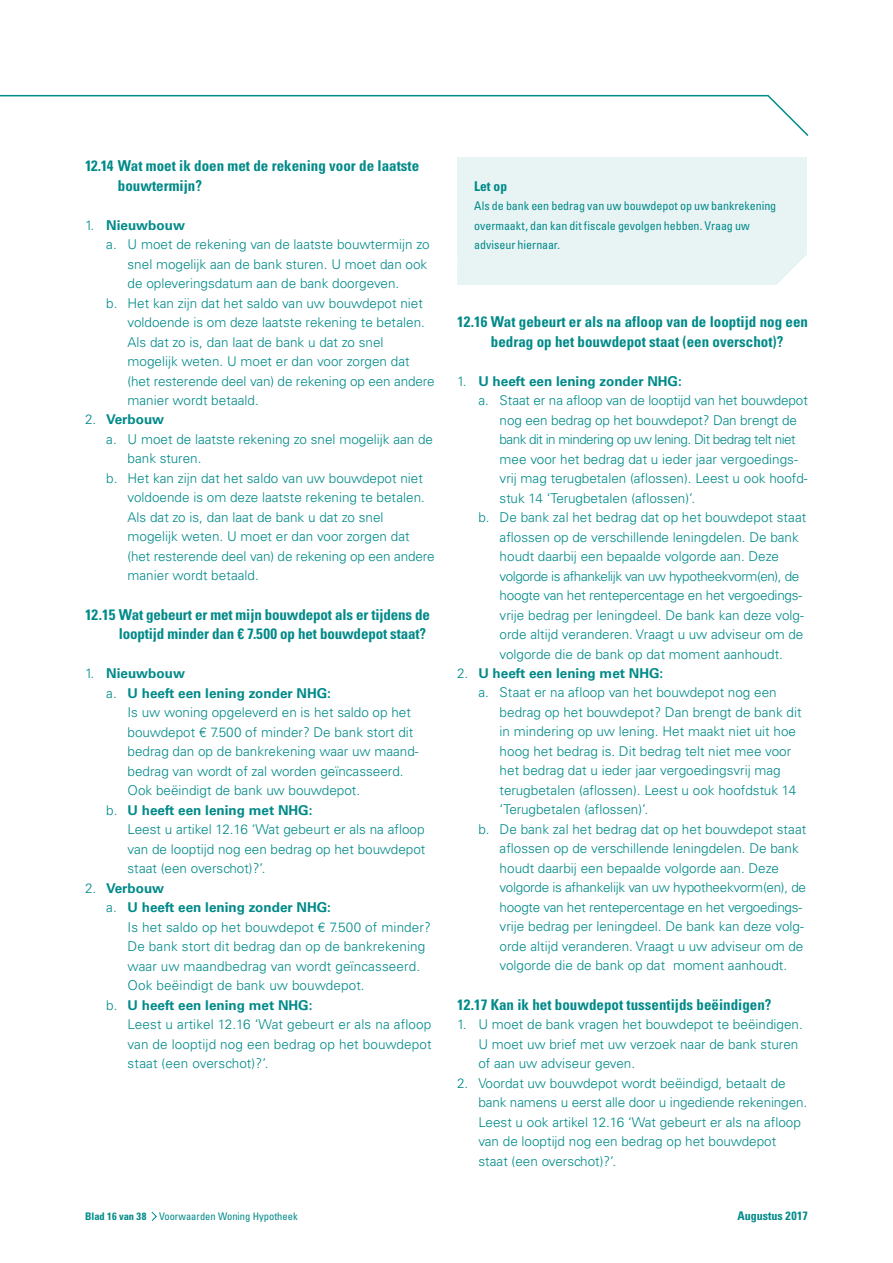
<style>
.page{position:relative;width:893px;height:1263px;background:#fff}
.page>*{position:absolute;margin:0;border:0;box-sizing:border-box;transform-origin:0 0}
.t1{font:700 condensed 15px/19.5px "Univers LT Std";color:#008a89}
.t2{font:300 13.5px/19.5px "Univers LT Std";color:#008a89}
.t3{font:700 13.5px "Univers LT Std";color:#008a89}
.t4{font:300 13.5px "Univers LT Std";letter-spacing:-.02em;color:#008a89}
.t5{font:300 13.5px "Univers LT Std";letter-spacing:-.04em;color:#008a89}
.t6{font:300 13.5px "Univers LT Std";letter-spacing:-.03em;color:#008a89}
.t7{font:700 condensed 13.5px "Univers LT Std";color:#008a89}
.t8{font:condensed 12px/19.5px "Univers LT Std";letter-spacing:-.005em;color:#008a89}
.t9{font:700 condensed 12px "Univers LT Std";color:#008a89}
.t10{font:condensed 10.5px "Univers LT Std";color:#008a89}
.s1{font-weight:300}
.s2{font-weight:700}
</style>
<div class="page">
<svg style="left:0;top:94px;width:809px;height:42px"></svg>
<svg style="left:151px;top:1211px;width:6px;height:10px"></svg>
<div style="left:457px;top:158px;width:349px;height:97px;background:#e8f3f4"></div>
<div style="left:457px;top:255px;width:349px;height:30px;background:#e8f3f4"></div>
<p class="t1" style="left:118px;top:156px;width:303px;text-indent:-33px">12.14 Wat moet ik doen met de rekening voor de laatste bouwtermijn?</p>
<p class="t3" style="left:85px;top:217px;width:102px"><span class="s1">1.</span> Nieuwbouw</p>
<p class="t2" style="left:106px;top:234px;width:325px">a. U moet de rekening van de laatste bouwtermijn zo</p>
<p class="t2" style="left:128px;top:254px;width:301px">snel mogelijk aan de bank sturen. U moet dan ook</p>
<p class="t2" style="left:128px;top:273px;width:273px">de opleveringsdatum aan de bank doorgeven.</p>
<p class="t2" style="left:106px;top:293px;width:318px">b. Het kan zijn dat het saldo van uw bouwdepot niet</p>
<p class="t2" style="left:128px;top:312px;width:299px">voldoende is om deze laatste rekening te betalen.</p>
<p class="t2" style="left:128px;top:332px;width:258px">Als dat zo is, dan laat de bank u dat zo snel</p>
<p class="t2" style="left:128px;top:351px;width:284px">mogelijk weten. U moet er dan voor zorgen dat</p>
<p class="t2" style="left:128px;top:371px;width:309px">(het resterende deel van) de rekening op een andere</p>
<p class="t2" style="left:128px;top:390px;width:133px">manier wordt betaald.</p>
<p class="t3" style="left:85px;top:412px;width:81px"><span class="s1">2.</span> Verbouw</p>
<p class="t2" style="left:106px;top:429px;width:328px">a. U moet de laatste rekening zo snel mogelijk aan de</p>
<p class="t2" style="left:128px;top:449px;width:75px">bank sturen.</p>
<p class="t2" style="left:106px;top:468px;width:318px">b. Het kan zijn dat het saldo van uw bouwdepot niet</p>
<p class="t2" style="left:128px;top:488px;width:299px">voldoende is om deze laatste rekening te betalen.</p>
<p class="t2" style="left:128px;top:507px;width:258px">Als dat zo is, dan laat de bank u dat zo snel</p>
<p class="t2" style="left:128px;top:527px;width:284px">mogelijk weten. U moet er dan voor zorgen dat</p>
<p class="t2" style="left:128px;top:546px;width:309px">(het resterende deel van) de rekening op een andere</p>
<p class="t2" style="left:128px;top:566px;width:133px">manier wordt betaald.</p>
<p class="t1" style="left:85px;top:604px;width:347px;text-align:right">12.15 Wat gebeurt er met mijn bouwdepot als er tijdens de looptijd minder dan € 7.500 op het bouwdepot staat?</p>
<p class="t3" style="left:85px;top:665px;width:102px"><span class="s1">1.</span> Nieuwbouw</p>
<p class="t3" style="left:106px;top:685px;width:226px"><span class="s1">a.</span> U heeft een lening zonder NHG:</p>
<p class="t2" style="left:128px;top:702px;width:285px">Is uw woning opgeleverd en is het saldo op het</p>
<p class="t2" style="left:128px;top:722px;width:287px">bouwdepot € 7.500 of minder? De bank stort dit</p>
<p class="t2" style="left:128px;top:741px;width:293px">bedrag dan op de bankrekening waar uw maand-</p>
<p class="t2" style="left:128px;top:761px;width:278px">bedrag van wordt of zal worden geïncasseerd.</p>
<p class="t2" style="left:128px;top:780px;width:234px">Ook beëindigt de bank uw bouwdepot.</p>
<p class="t3" style="left:106px;top:802px;width:208px"><span class="s1">b.</span> U heeft een lening met NHG:</p>
<p class="t2" style="left:128px;top:819px;width:298px">Leest u artikel 12.16 ‘Wat gebeurt er als na afloop</p>
<p class="t2" style="left:128px;top:839px;width:299px">van de looptijd nog een bedrag op het bouwdepot</p>
<p class="t2" style="left:128px;top:858px;width:139px">staat (een overschot)?’.</p>
<p class="t3" style="left:85px;top:880px;width:81px"><span class="s1">2.</span> Verbouw</p>
<p class="t3" style="left:106px;top:899px;width:226px"><span class="s1">a.</span> U heeft een lening zonder NHG:</p>
<p class="t2" style="left:128px;top:917px;width:305px">Is het saldo op het bouwdepot € 7.500 of minder?</p>
<p class="t2" style="left:128px;top:936px;width:299px">De bank stort dit bedrag dan op de bankrekening</p>
<p class="t2" style="left:128px;top:956px;width:294px">waar uw maandbedrag van wordt geïncasseerd.</p>
<p class="t2" style="left:128px;top:975px;width:239px">Ook beëindigt de bank uw bouwdepot.</p>
<p class="t3" style="left:106px;top:997px;width:208px"><span class="s1">b.</span> U heeft een lening met NHG:</p>
<p class="t2" style="left:128px;top:1014px;width:305px">Leest u artikel 12.16 ‘Wat gebeurt er als na afloop</p>
<p class="t2" style="left:128px;top:1034px;width:306px">van de looptijd nog een bedrag op het bouwdepot</p>
<p class="t2" style="left:128px;top:1053px;width:143px">staat (een overschot)?’.</p>
<p class="t10" style="left:85px;top:1209px;width:214px"><span class="s2">Blad 16 van 38</span> Voorwaarden Woning Hypotheek</p>
<p class="t7" style="left:474px;top:177px;width:34px">Let op</p>
<p class="t8" style="left:474px;top:196px;width:304px">Als de bank een bedrag van uw bouwdepot op uw bankrekening overmaakt, dan kan dit fiscale gevolgen hebben. Vraag uw adviseur hiernaar.</p>
<p class="t1" style="left:491px;top:312px;width:319px;text-indent:-34px">12.16 Wat gebeurt er als na afloop van de looptijd nog een bedrag op het bouwdepot staat (een overschot)?</p>
<p class="t3" style="left:457px;top:373px;width:226px"><span class="s1">1.</span> U heeft een lening zonder NHG:</p>
<p class="t2" style="left:478px;top:390px;width:331px">a. Staat er na afloop van de looptijd van het bouwdepot</p>
<p class="t2" style="left:500px;top:410px;width:299px">nog een bedrag op het bouwdepot? Dan brengt de</p>
<p class="t5" style="left:500px;top:431px;width:297px">bank dit in mindering op uw lening. Dit bedrag telt niet</p>
<p class="t2" style="left:500px;top:449px;width:300px">mee voor het bedrag dat u ieder jaar vergoedings-</p>
<p class="t2" style="left:500px;top:468px;width:310px">vrij mag terugbetalen (aflossen). Leest u ook hoofd-</p>
<p class="t2" style="left:500px;top:488px;width:197px">stuk 14 ‘Terugbetalen (aflossen)’.</p>
<p class="t2" style="left:478px;top:507px;width:329px">b. De bank zal het bedrag dat op het bouwdepot staat</p>
<p class="t2" style="left:500px;top:527px;width:301px">aflossen op de verschillende leningdelen. De bank</p>
<p class="t2" style="left:500px;top:546px;width:281px">houdt daarbij een bepaalde volgorde aan. Deze</p>
<p class="t6" style="left:500px;top:568px;width:301px">volgorde is afhankelijk van uw hypotheekvorm(en), de</p>
<p class="t4" style="left:500px;top:587px;width:304px">hoogte van het rentepercentage en het vergoedings-</p>
<p class="t2" style="left:500px;top:605px;width:306px">vrije bedrag per leningdeel. De bank kan deze volg-</p>
<p class="t2" style="left:500px;top:624px;width:305px">orde altijd veranderen. Vraagt u uw adviseur om de</p>
<p class="t2" style="left:500px;top:644px;width:285px">volgorde die de bank op dat moment aanhoudt.</p>
<p class="t3" style="left:457px;top:665px;width:208px"><span class="s1">2.</span> U heeft een lening met NHG:</p>
<p class="t2" style="left:478px;top:683px;width:300px">a. Staat er na afloop van het bouwdepot nog een</p>
<p class="t2" style="left:500px;top:702px;width:303px">bedrag op het bouwdepot? Dan brengt de bank dit</p>
<p class="t2" style="left:500px;top:722px;width:298px">in mindering op uw lening. Het maakt niet uit hoe</p>
<p class="t2" style="left:500px;top:741px;width:293px">hoog het bedrag is. Dit bedrag telt niet mee voor</p>
<p class="t2" style="left:500px;top:761px;width:283px">het bedrag dat u ieder jaar vergoedingsvrij mag</p>
<p class="t2" style="left:500px;top:780px;width:298px">terugbetalen (aflossen). Leest u ook hoofdstuk 14</p>
<p class="t2" style="left:500px;top:800px;width:150px">‘Terugbetalen (aflossen)’.</p>
<p class="t2" style="left:478px;top:819px;width:329px">b. De bank zal het bedrag dat op het bouwdepot staat</p>
<p class="t2" style="left:500px;top:839px;width:301px">aflossen op de verschillende leningdelen. De bank</p>
<p class="t2" style="left:500px;top:858px;width:281px">houdt daarbij een bepaalde volgorde aan. Deze</p>
<p class="t4" style="left:500px;top:879px;width:308px">volgorde is afhankelijk van uw hypotheekvorm(en), de</p>
<p class="t4" style="left:500px;top:899px;width:304px">hoogte van het rentepercentage en het vergoedings-</p>
<p class="t2" style="left:500px;top:917px;width:306px">vrije bedrag per leningdeel. De bank kan deze volg-</p>
<p class="t2" style="left:500px;top:936px;width:305px">orde altijd veranderen. Vraagt u uw adviseur om de</p>
<p class="t2" style="left:500px;top:956px;width:289px">volgorde die de bank op dat moment aanhoudt.</p>
<p class="t1" style="left:457px;top:994px;width:316px">12.17 Kan ik het bouwdepot tussentijds beëindigen?</p>
<p class="t2" style="left:478px;top:1014px;width:326px;text-indent:-21px">1. U moet de bank vragen het bouwdepot te beëindigen.<br>U moet uw brief met uw verzoek naar de bank sturen of aan uw adviseur geven.</p>
<p class="t2" style="left:478px;top:1073px;width:330px;text-indent:-21px">2. Voordat uw bouwdepot wordt beëindigd, betaalt de bank namens u eerst alle door u ingediende rekeningen.<br>Leest u ook artikel 12.16 ‘Wat gebeurt er als na afloop van de looptijd nog een bedrag op het bouwdepot staat (een overschot)?’.</p>
<p class="t9" style="left:738px;top:1208px;width:72px">Augustus 2017</p>
</div>
